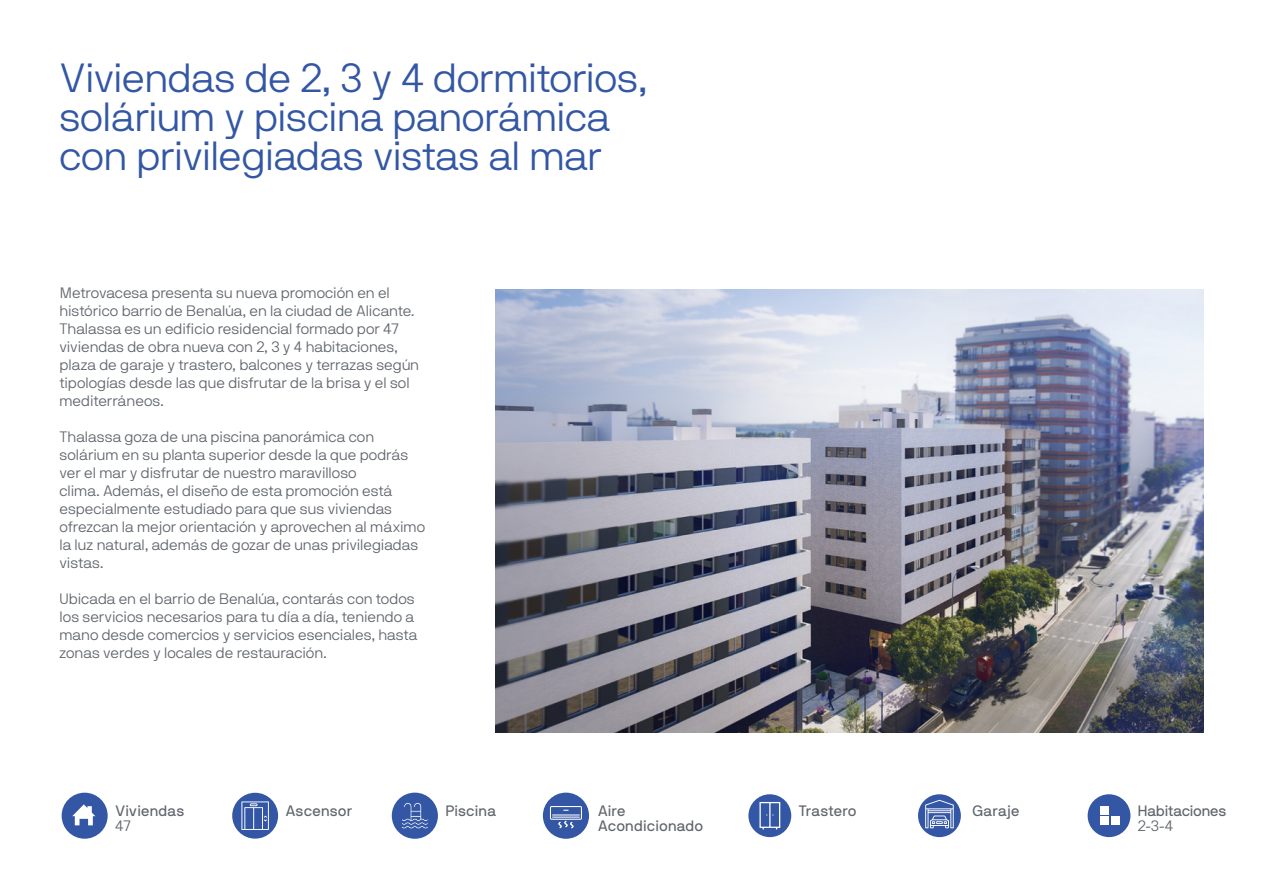
<style>
.page{position:relative;width:1263px;height:893px;background:#fff}
.page>*{position:absolute;margin:0;border:0;box-sizing:border-box;transform-origin:0 0}
.t1{font:300 40.5px/39px "NB International Pro";letter-spacing:-.025em;color:#3356a5}
.t2{font:300 15px/18px "NB International Pro";letter-spacing:-.005em;color:#60656c}
.t3{font:15px/15px "NB International Pro";letter-spacing:.005em;color:#60656c}
.t4{font:15px "NB International Pro";letter-spacing:-.015em;color:#60656c}
</style>
<div class="page">
<img style="left:495px;top:289px;width:708px;height:443px">
<div style="left:62px;top:793px;width:46px;height:46px;background:#3356a5;border-radius:50%"></div>
<svg style="left:72px;top:804px;width:23px;height:21px"></svg>
<div style="left:1088px;top:794px;width:42px;height:43px;background:#3356a5;border-radius:50%"></div>
<div style="left:1100px;top:817px;width:8px;height:8px;background:#fff"></div>
<div style="left:1100px;top:806px;width:8px;height:8px;background:#fff"></div>
<div style="left:1111px;top:817px;width:8px;height:8px;background:#fff"></div>
<div style="left:392px;top:793px;width:46px;height:46px;background:#3356a5;border-radius:50%"></div>
<svg style="left:402px;top:803px;width:27px;height:26px"></svg>
<div style="left:232px;top:793px;width:46px;height:46px;background:#3356a5;border-radius:50%"></div>
<svg style="left:241px;top:801px;width:28px;height:29px"></svg>
<div style="left:543px;top:793px;width:46px;height:46px;background:#3356a5;border-radius:50%"></div>
<svg style="left:550px;top:806px;width:32px;height:22px"></svg>
<div style="left:918px;top:794px;width:43px;height:43px;background:#3356a5;border-radius:50%"></div>
<svg style="left:925px;top:800px;width:29px;height:28px"></svg>
<div style="left:748px;top:794px;width:43px;height:43px;background:#3356a5;border-radius:50%"></div>
<svg style="left:759px;top:802px;width:21px;height:27px"></svg>
<h1 class="t1" style="left:60px;top:58px;width:589px">Viviendas de 2, 3 y 4 dormitorios, solárium y piscina panorámica con privilegiadas vistas al mar</h1>
<p class="t2" style="left:60px;top:284px;width:361px">Metrovacesa presenta su nueva promoción en el histórico barrio de Benalúa, en la ciudad de Alicante.<br>Thalassa es un edificio residencial formado por 47 viviendas de obra nueva con 2, 3 y 4 habitaciones, plaza de garaje y trastero, balcones y terrazas según tipologías desde las que disfrutar de la brisa y el sol mediterráneos.</p>
<p class="t2" style="left:60px;top:428px;width:367px">Thalassa goza de una piscina panorámica con solárium en su planta superior desde la que podrás ver el mar y disfrutar de nuestro maravilloso<br>clima. Además, el diseño de esta promoción está especialmente estudiado para que sus viviendas ofrezcan la mejor orientación y aprovechen al máximo la luz natural, además de gozar de unas privilegiadas vistas.</p>
<p class="t2" style="left:60px;top:590px;width:359px">Ubicada en el barrio de Benalúa, contarás con todos los servicios necesarios para tu día a día, teniendo a mano desde comercios y servicios esenciales, hasta zonas verdes y locales de restauración.</p>
<p class="t3" style="left:115px;top:803px;width:71px">Viviendas</p>
<p class="t2" style="left:115px;top:817px;width:17px">47</p>
<p class="t3" style="left:445px;top:803px;width:52px">Piscina</p>
<p class="t3" style="left:799px;top:803px;width:59px">Trastero</p>
<p class="t3" style="left:972px;top:803px;width:48px">Garaje</p>
<p class="t3" style="left:285px;top:803px;width:68px">Ascensor</p>
<p class="t3" style="left:598px;top:803px;width:107px">Aire<br>Acondicionado</p>
<p class="t4" style="left:1138px;top:802px;width:90px">Habitaciones</p>
<p class="t2" style="left:1138px;top:817px;width:37px">2-3-4</p>
</div>
